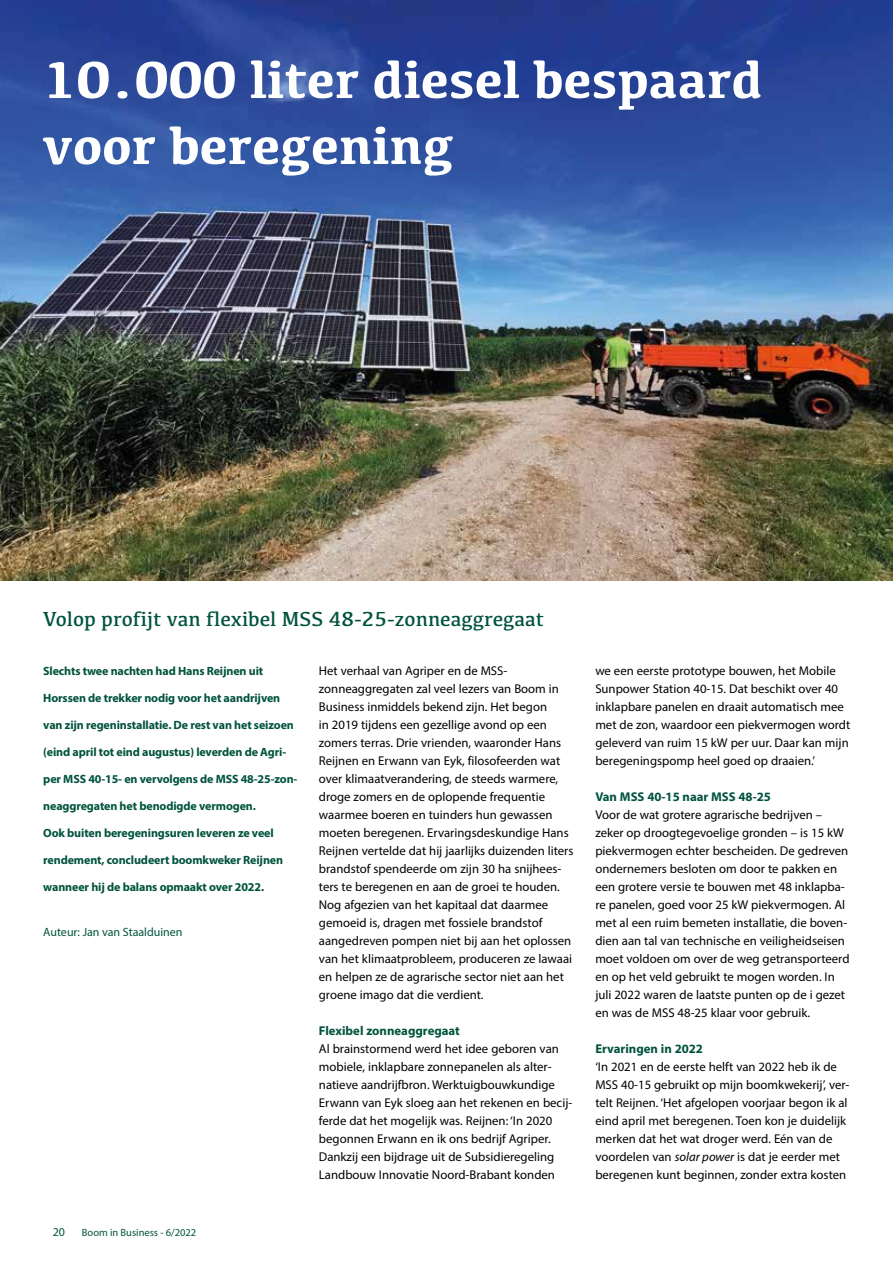
<style>
.page{position:relative;width:893px;height:1263px;background:#fff}
.page>*{position:absolute;margin:0;border:0;box-sizing:border-box;transform-origin:0 0}
.t1{font:700 54px/66px "Kefa";color:#fff}
.t2{font:21px "Kefa";color:#00533d}
.t3{font:12.75px/18px "Myriad Pro";color:#000}
.t4{font:700 12.75px "Myriad Pro";color:#00533d}
.t5{font:700 12px "Myriad Pro";letter-spacing:-.01em;color:#00533d}
.t6{font:12px "Myriad Pro";color:#00533d}
.t7{font:10.5px "Myriad Pro";color:#00533d}
.s1{font-style:italic}
</style>
<div class="page">
<img style="left:0;top:0;width:893px;height:580px">
<h1 class="t1" style="left:43px;top:44px;width:721px">10.000 liter diesel bespaard voor beregening</h1>
<h2 class="t2" style="left:43px;top:606px;width:502px">Volop profijt van flexibel MSS 48-25-zonneaggregaat</h2>
<p class="t5" style="left:43px;top:663px;width:221px">Slechts twee nachten had Hans Reijnen uit</p>
<p class="t5" style="left:43px;top:690px;width:239px">Horssen de trekker nodig voor het aandrijven</p>
<p class="t5" style="left:43px;top:717px;width:252px">van zijn regeninstallatie. De rest van het seizoen</p>
<p class="t5" style="left:43px;top:744px;width:244px">(eind april tot eind augustus) leverden de Agri-</p>
<p class="t5" style="left:43px;top:771px;width:256px">per MSS 40-15- en vervolgens de MSS 48-25-zon-</p>
<p class="t5" style="left:43px;top:798px;width:214px">neaggregaten het benodigde vermogen.</p>
<p class="t5" style="left:43px;top:825px;width:232px">Ook buiten beregeningsuren leveren ze veel</p>
<p class="t5" style="left:43px;top:852px;width:241px">rendement, concludeert boomkweker Reijnen</p>
<p class="t5" style="left:43px;top:879px;width:222px">wanneer hij de balans opmaakt over 2022.</p>
<p class="t6" style="left:43px;top:925px;width:141px">Auteur: Jan van Staalduinen</p>
<p class="t3" style="left:319px;top:662px;width:256px">Het verhaal van Agriper en de MSS&shy;zonneaggregaten zal veel lezers van Boom in Business inmiddels bekend zijn. Het begon<br>in 2019 tijdens een gezellige avond op een zomers terras. Drie vrienden, waaronder Hans Reijnen en Erwann van Eyk, filosofeerden wat over klimaatverandering, de steeds warmere, droge zomers en de oplopende frequentie waarmee boeren en tuinders hun gewassen moeten beregenen. Ervaringsdeskundige Hans Reijnen vertelde dat hij jaarlijks duizenden liters brandstof spendeerde om zijn 30 ha snijhees&shy;ters te beregenen en aan de groei te houden.<br>Nog afgezien van het kapitaal dat daarmee gemoeid is, dragen met fossiele brandstof aangedreven pompen niet bij aan het oplossen van het klimaatprobleem, produceren ze lawaai en helpen ze de agrarische sector niet aan het groene imago dat die verdient.</p>
<p class="t4" style="left:319px;top:1022px;width:143px">Flexibel zonneaggregaat</p>
<p class="t3" style="left:319px;top:1040px;width:255px">Al brainstormend werd het idee geboren van mobiele, inklapbare zonnepanelen als alter&shy;natieve aandrijfbron. Werktuigbouwkundige Erwann van Eyk sloeg aan het rekenen en becij&shy;ferde dat het mogelijk was. Reijnen: ‘In 2020 begonnen Erwann en ik ons bedrijf Agriper.<br>Dankzij een bijdrage uit de Subsidieregeling Landbouw Innovatie Noord-Brabant konden</p>
<p class="t6" style="left:53px;top:1224px;width:14px">20</p>
<p class="t7" style="left:82px;top:1226px;width:116px">Boom in Business - 6/2022</p>
<p class="t3" style="left:595px;top:662px;width:256px">we een eerste prototype bouwen, het Mobile Sunpower Station 40-15. Dat beschikt over 40 inklapbare panelen en draait automatisch mee met de zon, waardoor een piekvermogen wordt geleverd van ruim 15 kW per uur. Daar kan mijn beregeningspomp heel goed op draaien.’</p>
<p class="t4" style="left:595px;top:789px;width:177px">Van MSS 40-15 naar MSS 48-25</p>
<p class="t3" style="left:595px;top:806px;width:256px">Voor de wat grotere agrarische bedrijven – zeker op droogtegevoelige gronden – is 15 kW piekvermogen echter bescheiden. De gedreven ondernemers besloten om door te pakken en een grotere versie te bouwen met 48 inklapba&shy;re panelen, goed voor 25 kW piekvermogen. Al met al een ruim bemeten installatie, die boven&shy;dien aan tal van technische en veiligheidseisen moet voldoen om over de weg getransporteerd en op het veld gebruikt te mogen worden. In juli 2022 waren de laatste punten op de i gezet en was de MSS 48-25 klaar voor gebruik.</p>
<p class="t4" style="left:595px;top:1041px;width:109px">Ervaringen in 2022</p>
<p class="t3" style="left:595px;top:1058px;width:256px">‘In 2021 en de eerste helft van 2022 heb ik de MSS 40-15 gebruikt op mijn boomkwekerij’, ver&shy;telt Reijnen. ‘Het afgelopen voorjaar begon ik al eind april met beregenen. Toen kon je duidelijk merken dat het wat droger werd. Eén van de voordelen van <span class="s1">solar power</span> is dat je eerder met beregenen kunt beginnen, zonder extra kosten</p>
</div>
